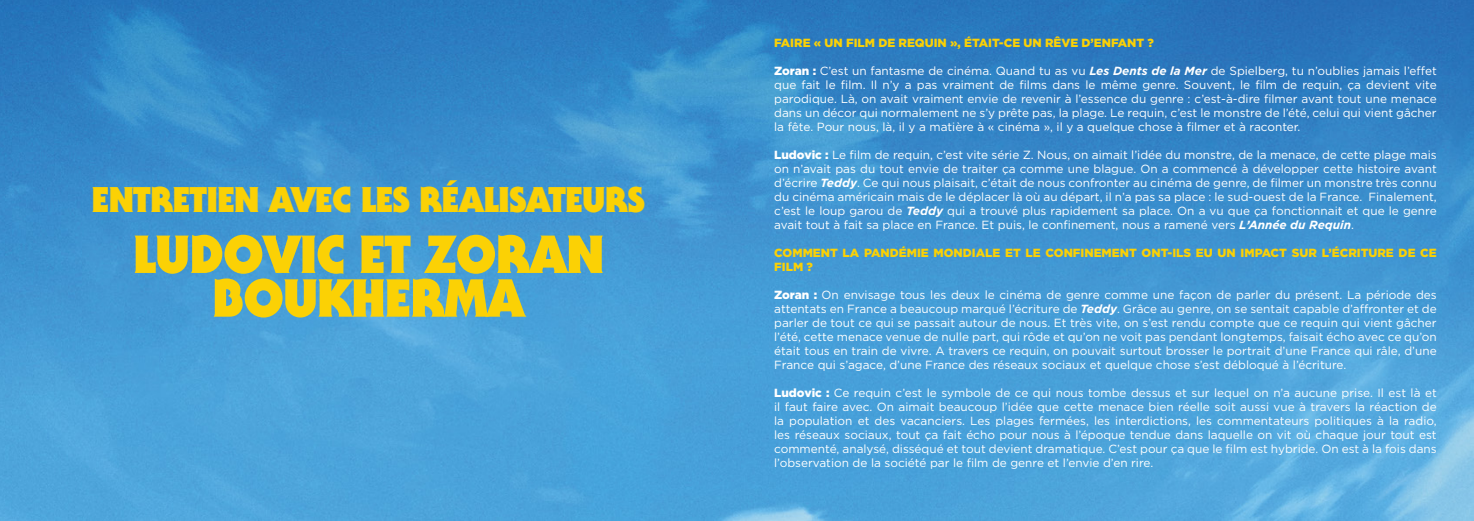
<style>
.page{position:relative;width:1474px;height:521px;background:#fff}
.page>*{position:absolute;margin:0;border:0;box-sizing:border-box;transform-origin:0 0}
.t1{font:900 52.5px/43.8px "Serif Gothic Std";letter-spacing:-.02em;color:#fbd105;text-align:center}
.t2{font:900 35px "Serif Gothic Std";letter-spacing:-.02em;color:#fbd105}
.t3{font:11.81px/14px "Gotham";color:#fff;text-align:justify}
.t4{font:900 11.81px/14px "Gotham";color:#fbd105}
.s1{font-weight:900}
.s2{font-weight:700;font-style:italic}
</style>
<div class="page">
<img style="left:0;top:0;width:1473px;height:521px">
<h2 class="t2" style="left:92px;top:177px;width:554px">ENTRETIEN AVEC LES RÉALISATEURS</h2>
<h1 class="t1" style="left:133px;top:232px;width:473px">LUDOVIC ET ZORAN<br>BOUKHERMA</h1>
<p class="t4" style="left:774px;top:35px;width:381px">FAIRE « UN FILM DE REQUIN », ÉTAIT-CE UN RÊVE D’ENFANT ?</p>
<p class="t3" style="left:774px;top:63px;width:664px"><span class="s1">Zoran :</span> C’est un fantasme de cinéma. Quand tu as vu <span class="s2">Les Dents de la Mer</span> de Spielberg, tu n’oublies jamais l’effet que fait le film. Il n’y a pas vraiment de films dans le même genre. Souvent, le film de requin, ça devient vite parodique. Là, on avait vraiment envie de revenir à l’essence du genre : c’est-à-dire filmer avant tout une menace dans un décor qui normalement ne s’y prête pas, la plage. Le requin, c’est le monstre de l’été, celui qui vient gâcher la fête. Pour nous, là, il y a matière à « cinéma », il y a quelque chose à filmer et à raconter.</p>
<p class="t3" style="left:774px;top:147px;width:664px"><span class="s1">Ludovic :</span> Le film de requin, c’est vite série Z. Nous, on aimait l’idée du monstre, de la menace, de cette plage mais on n’avait pas du tout envie de traiter ça comme une blague. On a commencé à développer cette histoire avant d’écrire <span class="s2">Teddy</span>. Ce qui nous plaisait, c’était de nous confronter au cinéma de genre, de filmer un monstre très connu du cinéma américain mais de le déplacer là où au départ, il n’a pas sa place : le sud-ouest de la France. Finalement, c’est le loup garou de <span class="s2">Teddy</span> qui a trouvé plus rapidement sa place. On a vu que ça fonctionnait et que le genre avait tout à fait sa place en France. Et puis, le confinement, nous a ramené vers <span class="s2">L’Année du Requin</span>.</p>
<p class="t4" style="left:774px;top:245px;width:664px">COMMENT LA PANDÉMIE MONDIALE ET LE CONFINEMENT ONT-ILS EU UN IMPACT SUR L’ÉCRITURE DE CE<br>FILM ?</p>
<p class="t3" style="left:774px;top:287px;width:664px"><span class="s1">Zoran :</span> On envisage tous les deux le cinéma de genre comme une façon de parler du présent. La période des attentats en France a beaucoup marqué l’écriture de <span class="s2">Teddy</span>. Grâce au genre, on se sentait capable d’affronter et de parler de tout ce qui se passait autour de nous. Et très vite, on s’est rendu compte que ce requin qui vient gâcher l’été, cette menace venue de nulle part, qui rôde et qu’on ne voit pas pendant longtemps, faisait écho avec ce qu’on était tous en train de vivre. A travers ce requin, on pouvait surtout brosser le portrait d’une France qui râle, d’une France qui s’agace, d’une France des réseaux sociaux et quelque chose s’est débloqué à l’écriture.</p>
<p class="t3" style="left:774px;top:385px;width:664px"><span class="s1">Ludovic :</span> Ce requin c’est le symbole de ce qui nous tombe dessus et sur lequel on n’a aucune prise. Il est là et il faut faire avec. On aimait beaucoup l’idée que cette menace bien réelle soit aussi vue à travers la réaction de la population et des vacanciers. Les plages fermées, les interdictions, les commentateurs politiques à la radio, les réseaux sociaux, tout ça fait écho pour nous à l’époque tendue dans laquelle on vit où chaque jour tout est commenté, analysé, disséqué et tout devient dramatique. C’est pour ça que le film est hybride. On est à la fois dans l’observation de la société par le film de genre et l’envie d’en rire.</p>
</div>
